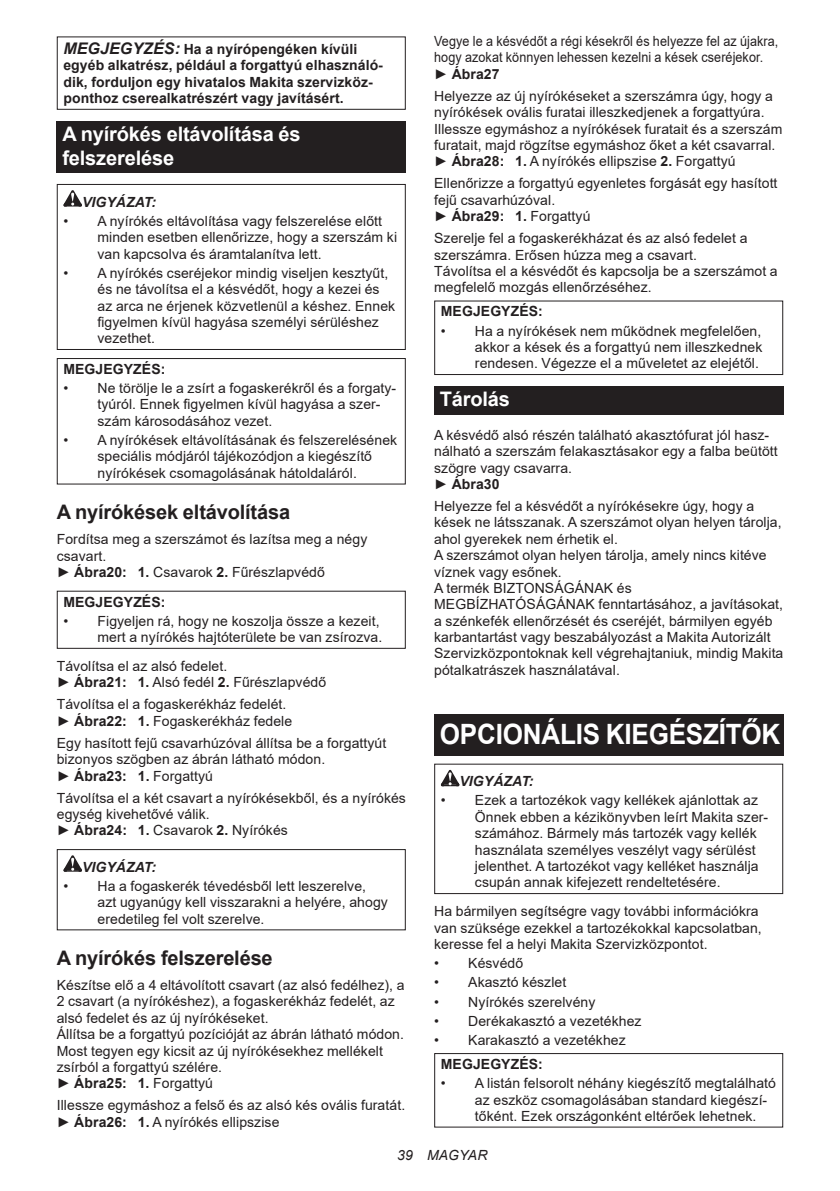
<style>
.page{position:relative;width:840px;height:1191px;background:#fff}
.page>*{position:absolute;margin:0;border:0;box-sizing:border-box;transform-origin:0 0}
.t1{font:700 28px "Arial";letter-spacing:-.01em;color:#fff;scale:.93 1}
.t2{font:700 20px "Arial";letter-spacing:-.01em;color:#231f20}
.t3{font:700 20px/23.4px "Arial";letter-spacing:-.01em;color:#fff}
.t4{font:14px/16.4px "Arial";letter-spacing:.005em;color:#231f20}
.t5{font:700 14px/16.4px "Arial";letter-spacing:.005em;color:#231f20}
.t6{font:14px/16.4px "Arial";letter-spacing:.005em;color:#231f20;scale:.9 1}
.t7{font:italic 700 14px "Arial";letter-spacing:.005em;color:#231f20}
.t8{font:italic 14px "Arial";letter-spacing:.005em;color:#231f20}
.s1{font-style:italic;font-size:16px}
.s2{font-weight:700}
</style>
<div class="page">
<div style="left:57px;top:36px;width:348px;height:74px;border:1px solid #231f20"></div>
<div style="left:57px;top:121px;width:348px;height:52px;background:#231f20"></div>
<svg style="left:63px;top:190px;width:19px;height:16px"></svg>
<div style="left:57px;top:184px;width:348px;height:166px;border:1px solid #231f20"></div>
<div style="left:57px;top:358px;width:348px;height:126px;border:1px solid #231f20"></div>
<div style="left:57px;top:590px;width:348px;height:59px;border:1px solid #231f20"></div>
<svg style="left:63px;top:855px;width:19px;height:16px"></svg>
<div style="left:57px;top:849px;width:348px;height:81px;border:1px solid #231f20"></div>
<div style="left:434px;top:300px;width:348px;height:75px;border:1px solid #231f20"></div>
<div style="left:434px;top:386px;width:348px;height:29px;background:#231f20"></div>
<div style="left:434px;top:714px;width:348px;height:41px;background:#231f20"></div>
<svg style="left:440px;top:770px;width:19px;height:16px"></svg>
<div style="left:434px;top:763px;width:348px;height:131px;border:1px solid #231f20"></div>
<div style="left:434px;top:1053px;width:348px;height:74px;border:1px solid #231f20"></div>
<p class="t5" style="left:63px;top:41px;width:321px"><span class="s1">MEGJEGYZÉS:</span> Ha a nyírópengéken kívüli egyéb alkatrész, például a forgattyú elhasználó&shy;dik, forduljon egy hivatalos Makita szervizköz&shy;ponthoz cserealkatrészért vagy javításért.</p>
<h2 class="t3" style="left:62px;top:123px;width:240px">A nyírókés eltávolítása és felszerelése</h2>
<p class="t7" style="left:82px;top:192px;width:75px">VIGYÁZAT:</p>
<p class="t4" style="left:97px;top:212px;width:301px;text-indent:-34px">• A nyírókés eltávolítása vagy felszerelése előtt minden esetben ellenőrizze, hogy a szerszám ki van kapcsolva és áramtalanítva lett.</p>
<p class="t4" style="left:97px;top:264px;width:299px;text-indent:-34px">• A nyírókés cseréjekor mindig viseljen kesztyűt, és ne távolítsa el a késvédőt, hogy a kezei és az arca ne érjenek közvetlenül a késhez. Ennek figyelmen kívül hagyása személyi sérüléshez vezethet.</p>
<p class="t5" style="left:63px;top:361px;width:103px">MEGJEGYZÉS:</p>
<p class="t4" style="left:97px;top:380px;width:300px;text-indent:-34px">• Ne törölje le a zsírt a fogaskerékről és a forgat - tyúról. Ennek figyelmen kívül hagyása a szer&shy;szám károsodásához vezet.</p>
<p class="t4" style="left:97px;top:432px;width:301px;text-indent:-34px">• A nyírókések eltávolításának és felszerelésének speciális módjáról tájékozódjon a kiegészítő nyírókések csomagolásának hátoldaláról.</p>
<h2 class="t2" style="left:57px;top:498px;width:235px">A nyírókések eltávolítása</h2>
<p class="t4" style="left:57px;top:531px;width:312px">Fordítsa meg a szerszámot és lazítsa meg a négy csavart.<br>► <span class="s2">Ábra20: 1.</span> Csavarok <span class="s2">2.</span> Fűrészlapvédő</p>
<p class="t5" style="left:63px;top:593px;width:103px">MEGJEGYZÉS:</p>
<p class="t4" style="left:63px;top:612px;width:320px;text-align:right">• Figyeljen rá, hogy ne koszolja össze a kezeit, mert a nyírókés hajtóterülete be van zsírozva.</p>
<p class="t4" style="left:57px;top:657px;width:271px">Távolítsa el az alsó fedelet.<br>► <span class="s2">Ábra21: 1.</span> Alsó fedél <span class="s2">2.</span> Fűrészlapvédő</p>
<p class="t4" style="left:57px;top:696px;width:237px">Távolítsa el a fogaskerékház fedelét. ► <span class="s2">Ábra22: 1.</span> Fogaskerékház fedele</p>
<p class="t4" style="left:57px;top:734px;width:331px">Egy hasított fejű csavarhúzóval állítsa be a forgattyút bizonyos szögben az ábrán látható módon.<br>► <span class="s2">Ábra23: 1.</span> Forgattyú</p>
<p class="t4" style="left:57px;top:789px;width:350px">Távolítsa el a két csavart a nyírókésekből, és a nyírókés egység kivehetővé válik.<br>► <span class="s2">Ábra24: 1.</span> Csavarok <span class="s2">2.</span> Nyírókés</p>
<p class="t7" style="left:82px;top:857px;width:75px">VIGYÁZAT:</p>
<p class="t4" style="left:97px;top:877px;width:292px;text-indent:-34px">• Ha a fogaskerék tévedésből lett leszerelve, azt ugyanúgy kell visszarakni a helyére, ahogy eredetileg fel volt szerelve.</p>
<h2 class="t2" style="left:57px;top:944px;width:217px">A nyírókés felszerelése</h2>
<p class="t4" style="left:57px;top:976px;width:349px">Készítse elő a 4 eltávolított csavart (az alsó fedélhez), a 2 csavart (a nyírókéshez), a fogaskerékház fedelét, az alsó fedelet és az új nyírókéseket.<br>Állítsa be a forgattyú pozícióját az ábrán látható módon.<br>Most tegyen egy kicsit az új nyírókésekhez mellékelt zsírból a forgattyú szélére.<br>► <span class="s2">Ábra25: 1.</span> Forgattyú</p>
<p class="t4" style="left:57px;top:1097px;width:350px">Illessze egymáshoz a felső és az alsó kés ovális furatát. ► <span class="s2">Ábra26: 1.</span> A nyírókés ellipszise</p>
<p class="t6" style="left:434px;top:33px;width:383px">Vegye le a késvédőt a régi késekről és helyezze fel az újakra, hogy azokat könnyen lehessen kezelni a kések cseréjekor. ► <span class="s2">Ábra27</span></p>
<p class="t4" style="left:434px;top:88px;width:349px">Helyezze az új nyírókéseket a szerszámra úgy, hogy a nyírókések ovális furatai illeszkedjenek a forgattyúra.<br>Illessze egymáshoz a nyírókések furatait és a szerszám furatait, majd rögzítse egymáshoz őket a két csavarral. ► <span class="s2">Ábra28: 1.</span> A nyírókés ellipszise <span class="s2">2.</span> Forgattyú</p>
<p class="t4" style="left:434px;top:175px;width:344px">Ellenőrizze a forgattyú egyenletes forgását egy hasított fejű csavarhúzóval.<br>► <span class="s2">Ábra29: 1.</span> Forgattyú</p>
<p class="t4" style="left:434px;top:230px;width:345px">Szerelje fel a fogaskerékházat és az alsó fedelet a szerszámra. Erősen húzza meg a csavart.<br>Távolítsa el a késvédőt és kapcsolja be a szerszámot a megfelelő mozgás ellenőrzéséhez.</p>
<p class="t5" style="left:440px;top:303px;width:103px">MEGJEGYZÉS:</p>
<p class="t4" style="left:474px;top:322px;width:289px;text-align:justify;text-indent:-34px">• Ha a nyírókések nem működnek megfelelően, akkor a kések és a forgattyú nem illeszkednek rendesen. Végezze el a műveletet az elejétől.</p>
<h2 class="t3" style="left:439px;top:388px;width:72px">Tárolás</h2>
<p class="t4" style="left:434px;top:426px;width:345px">A késvédő alsó részén található akasztófurat jól hasz&shy;nálható a szerszám felakasztásakor egy a falba beütött szögre vagy csavarra.<br>► <span class="s2">Ábra30</span></p>
<p class="t4" style="left:434px;top:498px;width:350px">Helyezze fel a késvédőt a nyírókésekre úgy, hogy a kések ne látsszanak. A szerszámot olyan helyen tárolja, ahol gyerekek nem érhetik el.<br>A szerszámot olyan helyen tárolja, amely nincs kitéve víznek vagy esőnek.<br>A termék BIZTONSÁGÁNAK és MEGBÍZHATÓSÁGÁNAK fenntartásához, a javításokat, a szénkefék ellenőrzését és cseréjét, bármilyen egyéb karbantartást vagy beszabályozást a Makita Autorizált Szervizközpontoknak kell végrehajtaniuk, mindig Makita pótalkatrászek használatával.</p>
<h1 class="t1" style="left:439px;top:714px;width:367px">OPCIONÁLIS KIEGÉSZÍTŐK</h1>
<p class="t7" style="left:459px;top:772px;width:75px">VIGYÁZAT:</p>
<p class="t4" style="left:474px;top:792px;width:295px;text-indent:-34px">• Ezek a tartozékok vagy kellékek ajánlottak az Önnek ebben a kézikönyvben leírt Makita szer&shy;számához. Bármely más tartozék vagy kellék használata személyes veszélyt vagy sérülést jelenthet. A tartozékot vagy kelléket használja csupán annak kifejezett rendeltetésére.</p>
<p class="t4" style="left:434px;top:903px;width:329px">Ha bármilyen segítségre vagy további információkra van szüksége ezekkel a tartozékokkal kapcsolatban, keresse fel a helyi Makita Szervizközpontot.</p>
<p class="t4" style="left:434px;top:955px;width:90px">• Késvédő</p>
<p class="t4" style="left:434px;top:974px;width:134px">• Akasztó készlet</p>
<p class="t4" style="left:434px;top:993px;width:163px">• Nyírókés szerelvény</p>
<p class="t4" style="left:434px;top:1012px;width:209px">• Derékakasztó a vezetékhez</p>
<p class="t4" style="left:434px;top:1031px;width:193px">• Karakasztó a vezetékhez</p>
<p class="t5" style="left:440px;top:1056px;width:103px">MEGJEGYZÉS:</p>
<p class="t4" style="left:474px;top:1075px;width:302px;text-indent:-34px">• A listán felsorolt néhány kiegészítő megtalálható az eszköz csomagolásában standard kiegészí&shy;tőként. Ezek országonként eltérőek lehetnek.</p>
<p class="t8" style="left:397px;top:1146px;width:92px">39 MAGYAR</p>
</div>
